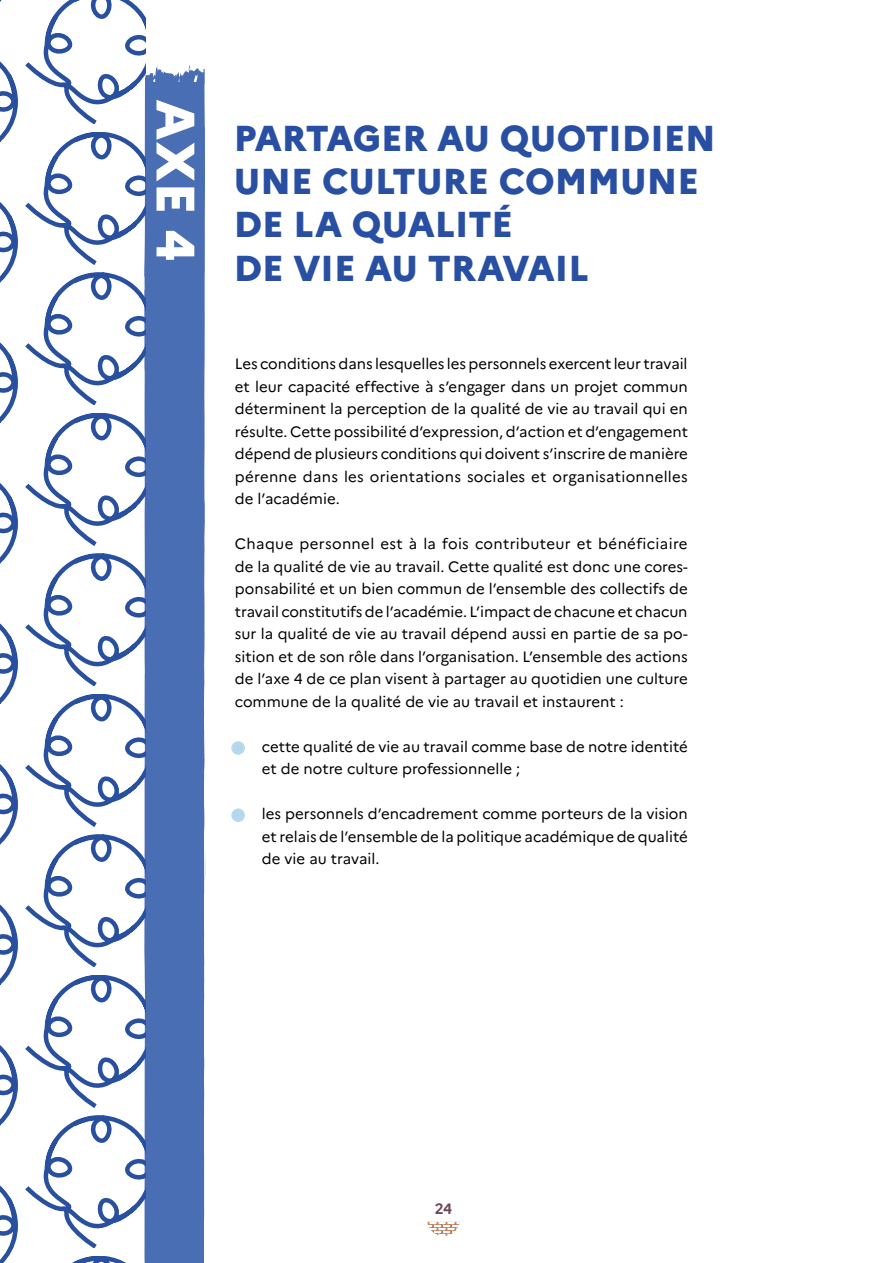
<style>
.page{position:relative;width:893px;height:1263px;background:#fff}
.page>*{position:absolute;margin:0;border:0;box-sizing:border-box;transform-origin:0 0}
.t1{font:800 54px "Marianne";color:#fff}
.t2{font:800 36px/43.2px "Marianne";color:#294fa3}
.t3{font:15px/22.5px "Marianne";color:#000;text-align:justify}
.t4{font:700 15px "Marianne";color:#6f455b}
</style>
<div class="page">
<svg style="left:427px;top:1222px;width:33px;height:14px"></svg>
<div style="left:144px;top:64px;width:61px;height:1199px;background:#4a6eb3"></div>
<svg style="left:204px;top:665px;width:2px;height:232px"></svg>
<svg style="left:204px;top:524px;width:1px;height:101px"></svg>
<svg style="left:203px;top:373px;width:2px;height:46px"></svg>
<svg style="left:189px;top:93px;width:2px;height:7px"></svg>
<div style="left:232px;top:742px;width:12px;height:12px;background:#b3d7ed;border-radius:50%"></div>
<div style="left:232px;top:742px;width:12px;height:12px;border:1px solid #b3d7ed;border-radius:50%"></div>
<div style="left:232px;top:809px;width:12px;height:12px;background:#b3d7ed;border-radius:50%"></div>
<div style="left:232px;top:809px;width:12px;height:12px;border:1px solid #b3d7ed;border-radius:50%"></div>
<svg style="left:26px;top:0;width:119px;height:124px"></svg>
<svg style="left:26px;top:132px;width:119px;height:132px"></svg>
<svg style="left:0;top:61px;width:17px;height:81px"></svg>
<svg style="left:26px;top:273px;width:121px;height:132px"></svg>
<svg style="left:26px;top:413px;width:121px;height:132px"></svg>
<svg style="left:26px;top:554px;width:121px;height:132px"></svg>
<svg style="left:26px;top:694px;width:121px;height:132px"></svg>
<svg style="left:0;top:202px;width:17px;height:81px"></svg>
<svg style="left:0;top:342px;width:17px;height:81px"></svg>
<svg style="left:0;top:483px;width:17px;height:81px"></svg>
<svg style="left:0;top:623px;width:17px;height:81px"></svg>
<svg style="left:26px;top:835px;width:119px;height:132px"></svg>
<svg style="left:26px;top:975px;width:119px;height:132px"></svg>
<svg style="left:26px;top:1116px;width:119px;height:132px"></svg>
<svg style="left:72px;top:1256px;width:73px;height:7px"></svg>
<svg style="left:0;top:764px;width:17px;height:81px"></svg>
<svg style="left:0;top:904px;width:17px;height:81px"></svg>
<svg style="left:0;top:1045px;width:17px;height:81px"></svg>
<svg style="left:0;top:1185px;width:17px;height:78px"></svg>
<h1 class="t1" style="left:209px;top:99px;width:163px;rotate:90deg">AXE 4</h1>
<h2 class="t2" style="left:234px;top:117px;width:483px">PARTAGER AU QUOTIDIEN<br>UNE CULTURE COMMUNE<br>DE LA QUALITÉ<br>DE VIE AU TRAVAIL</h2>
<p class="t3" style="left:235px;top:352px;width:455px">Les conditions dans lesquelles les personnels exercent leur travail et leur capacité effective à s’engager dans un projet commun déterminent la perception de la qualité de vie au travail qui en résulte. Cette possibilité d’expression, d’action et d’engagement dépend de plusieurs conditions qui doivent s’inscrire de manière pérenne dans les orientations sociales et organisationnelles de l’académie.</p>
<p class="t3" style="left:235px;top:532px;width:454px">Chaque personnel est à la fois contributeur et bénéficiaire de la qualité de vie au travail. Cette qualité est donc une cores&shy;ponsabilité et un bien commun de l’ensemble des collectifs de travail constitutifs de l’académie. L’impact de chacune et chacun sur la qualité de vie au travail dépend aussi en partie de sa po&shy;sition et de son rôle dans l’organisation. L’ensemble des actions de l’axe 4 de ce plan visent à partager au quotidien une culture commune de la qualité de vie au travail et instaurent :</p>
<p class="t3" style="left:262px;top:735px;width:427px;text-indent:-27px">• cette qualité de vie au travail comme base de notre identité et de notre culture professionnelle ;</p>
<p class="t3" style="left:262px;top:802px;width:427px;text-indent:-27px">• les personnels d’encadrement comme porteurs de la vision et relais de l’ensemble de la politique académique de qualité de vie au travail.</p>
<p class="t4" style="left:435px;top:1199px;width:19px">24</p>
</div>
